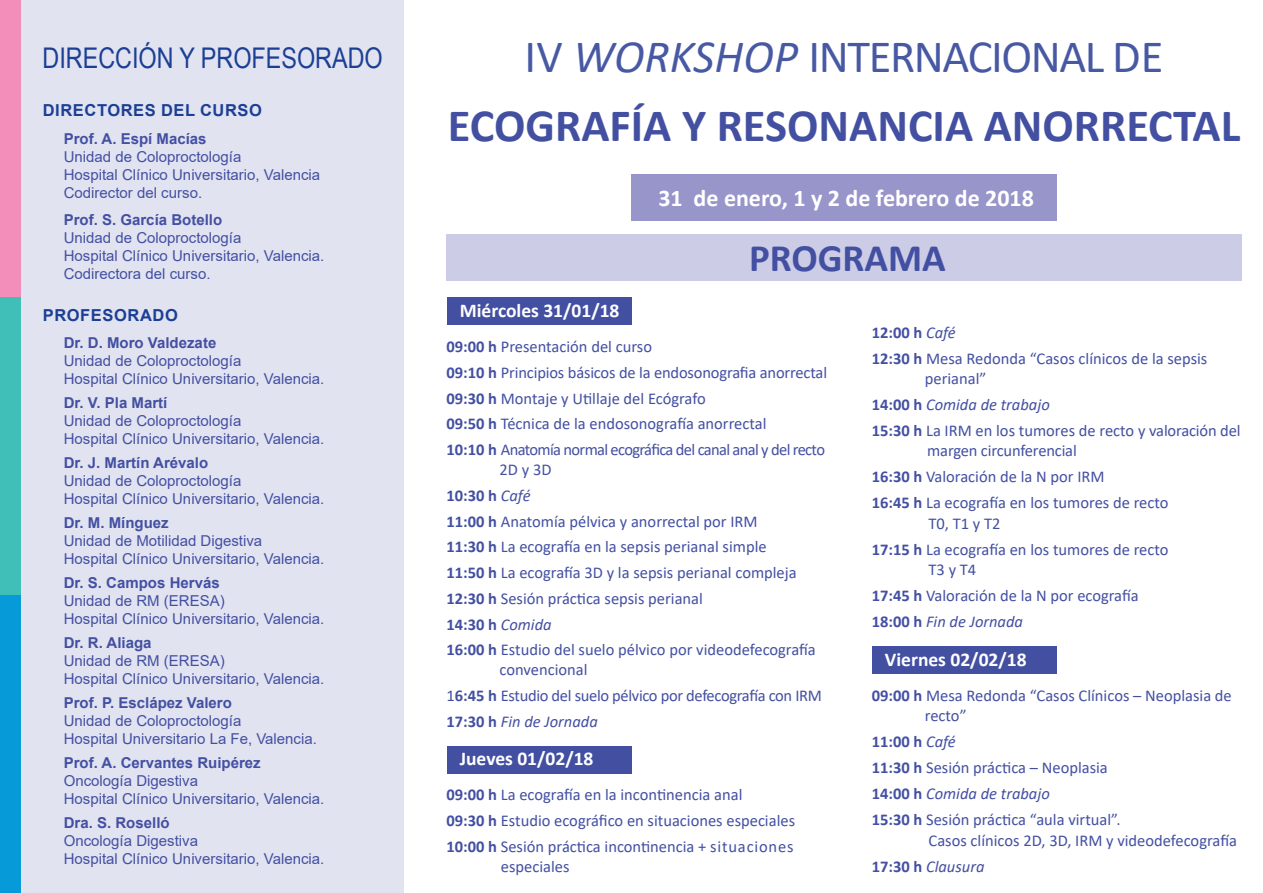
<style>
.page{position:relative;width:1263px;height:893px;background:#fff}
.page>*{position:absolute;margin:0;border:0;box-sizing:border-box;transform-origin:0 0}
.t1{font:700 46.5px/69px "Calibri";color:#4350a2;text-align:center}
.t2{font:700 39px "Calibri";color:#4350a2}
.t3{font:28.5px "Arial Narrow";color:#1b3f94}
.t4{font:700 24px "Calibri";color:#fff}
.t5{font:700 19.5px "Calibri";color:#fff}
.t6{font:16.5px/25.7px "Calibri";color:#4350a2}
.t7{font:16.5px/25.7px "Calibri";letter-spacing:-.02em;color:#4350a2}
.t8{font:700 16.5px "Arial";letter-spacing:.035em;color:#1b3f94}
.t9{font:15px/18px "Arial";color:#4350a2}
.t10{font:700 15px "Arial";color:#4350a2}
.s1{font-weight:400;color:#4859a4}
.s2{font-weight:400;font-style:italic;color:#4859a4}
.s3{font-weight:700}
.s4{font-style:italic}
</style>
<div class="page">
<div style="left:872px;top:646px;width:185px;height:27px;background:#4350a2"></div>
<div style="left:446px;top:747px;width:185px;height:27px;background:#4350a2"></div>
<div style="left:446px;top:297px;width:185px;height:28px;background:#4350a2"></div>
<div style="left:0;top:0;width:34px;height:302px;background:#f38dba"></div>
<div style="left:0;top:298px;width:34px;height:297px;background:#40bfb8"></div>
<div style="left:0;top:595px;width:34px;height:298px;background:#079ad9"></div>
<div style="left:631px;top:174px;width:426px;height:47px;background:#9795c9"></div>
<div style="left:446px;top:234px;width:796px;height:47px;background:#cccce6"></div>
<div style="left:21px;top:0;width:383px;height:893px;background:#e2e3f1"></div>
<h3 class="t3" style="left:43px;top:37px;width:342px">DIRECCIÓN Y PROFESORADO</h3>
<p class="t8" style="left:43px;top:99px;width:221px">Directores del curso</p>
<p class="t10" style="left:64px;top:128px;width:144px">Prof. A. Espí Macías</p>
<p class="t9" style="left:64px;top:147px;width:258px">Unidad de Coloproctología<br>Hospital Clínico Universitario, Valencia<br>Codirector del curso.</p>
<p class="t10" style="left:64px;top:209px;width:160px">Prof. S. García Botello</p>
<p class="t9" style="left:64px;top:228px;width:262px">Unidad de Coloproctología<br>Hospital Clínico Universitario, Valencia.<br>Codirectora del curso.</p>
<p class="t8" style="left:43px;top:303px;width:137px">Profesorado</p>
<p class="t10" style="left:64px;top:332px;width:154px">Dr. D. Moro Valdezate</p>
<p class="t9" style="left:64px;top:352px;width:262px">Unidad de Coloproctología<br>Hospital Clínico Universitario, Valencia.</p>
<p class="t10" style="left:64px;top:392px;width:105px">Dr. V. Pla Martí</p>
<p class="t9" style="left:64px;top:412px;width:262px">Unidad de Coloproctología<br>Hospital Clínico Universitario, Valencia.</p>
<p class="t10" style="left:64px;top:452px;width:146px">Dr. J. Martín Arévalo</p>
<p class="t9" style="left:64px;top:472px;width:262px">Unidad de Coloproctología<br>Hospital Clínico Universitario, Valencia.</p>
<p class="t10" style="left:64px;top:512px;width:107px">Dr. M. Mínguez</p>
<p class="t9" style="left:64px;top:532px;width:262px">Unidad de Motilidad Digestiva<br>Hospital Clínico Universitario, Valencia.</p>
<p class="t10" style="left:64px;top:572px;width:157px">Dr. S. Campos Hervás</p>
<p class="t9" style="left:64px;top:592px;width:262px">Unidad de RM (ERESA)<br>Hospital Clínico Universitario, Valencia.</p>
<p class="t10" style="left:64px;top:632px;width:89px">Dr. R. Aliaga</p>
<p class="t9" style="left:64px;top:652px;width:262px">Unidad de RM (ERESA)<br>Hospital Clínico Universitario, Valencia.</p>
<p class="t10" style="left:64px;top:692px;width:170px">Prof. P. Esclápez Valero</p>
<p class="t9" style="left:64px;top:712px;width:255px">Unidad de Coloproctología<br>Hospital Universitario La Fe, Valencia.</p>
<p class="t10" style="left:64px;top:752px;width:198px">Prof. A. Cervantes Ruipérez</p>
<p class="t9" style="left:64px;top:772px;width:262px">Oncología Digestiva<br>Hospital Clínico Universitario, Valencia.</p>
<p class="t10" style="left:64px;top:812px;width:107px">Dra. S. Roselló</p>
<p class="t9" style="left:64px;top:832px;width:262px">Oncología Digestiva<br>Hospital Clínico Universitario, Valencia.</p>
<h1 class="t1" style="left:448px;top:22px;width:794px"><span class="s1">IV</span> <span class="s2">WORKSHOP</span> <span class="s1">INTERNACIONAL DE<br></span>ECOGRAFÍA Y RESONANCIA ANORRECTAL</h1>
<h3 class="t4" style="left:658px;top:181px;width:377px">31 de enero, 1 y 2 de febrero de 2018</h3>
<h2 class="t2" style="left:749px;top:231px;width:198px">PROGRAMA</h2>
<p class="t5" style="left:460px;top:297px;width:161px">Miércoles 31/01/18</p>
<p class="t6" style="left:446px;top:334px;width:382px"><span class="s3">09:00 h</span> Presentación del curso<br><span class="s3">09:10 h</span> Principios básicos de la endosonografia anorrectal <span class="s3">09:30 h</span> Montaje y Utillaje del Ecógrafo<br><span class="s3">09:50 h</span> Técnica de la endosonografía anorrectal<br><span class="s3">10:10 h</span> Anatomía normal ecográfica del canal anal y del recto</p>
<p class="t6" style="left:446px;top:456px;width:371px;text-indent:53px">2D y 3D<br><span class="s3">10:30 h</span> <span class="s4">Café<br></span><span class="s3">11:00 h</span> Anatomía pélvica y anorrectal por IRM<br><span class="s3">11:30 h</span> La ecografía en la sepsis perianal simple<br><span class="s3">11:50 h</span> La ecografía 3D y la sepsis perianal compleja <span class="s3">12:30 h</span> Sesión práctica sepsis perianal<br><span class="s3">14:30 h</span> <span class="s4">Comida<br></span><span class="s3">16:00 h</span> Estudio del suelo pélvico por videodefecografía</p>
<p class="t7" style="left:446px;top:657px;width:377px;text-indent:53px">convencional<br>1<span class="s3">6:45 h</span> Estudio del suelo pélvico por defecografía con IRM<br><span class="s3">17:30 h</span> <span class="s4">Fin de Jornada</span></p>
<p class="t5" style="left:460px;top:745px;width:135px">Jueves 01/02/18</p>
<p class="t6" style="left:446px;top:781px;width:350px"><span class="s3">09:00 h</span> La ecografía en la incontinencia anal<br><span class="s3">09:30 h</span> Estudio ecográfico en situaciones especiales<br><span class="s3">10:00 h</span> Sesión práctica incontinencia + situaciones</p>
<p class="t6" style="left:501px;top:853px;width:70px">especiales</p>
<p class="t6" style="left:872px;top:319px;width:337px"><span class="s3">12:00 h</span> <span class="s4">Café<br></span><span class="s3">12:30 h</span> Mesa Redonda “Casos clínicos de la sepsis</p>
<p class="t6" style="left:872px;top:365px;width:370px;text-indent:53px">perianal”<br><span class="s3">14:00 h</span> <span class="s4">Comida de trabajo<br></span><span class="s3">15:30 h</span> La IRM en los tumores de recto y valoración del</p>
<p class="t6" style="left:872px;top:437px;width:298px;text-indent:56px">margen circunferencial<br><span class="s3">16:30 h</span> Valoración de la N por IRM<br><span class="s3">16:45 h</span> La ecografía en los tumores de recto</p>
<p class="t6" style="left:872px;top:510px;width:298px;text-indent:57px">T0, T1 y T2<br><span class="s3">17:15 h</span> La ecografía en los tumores de recto</p>
<p class="t6" style="left:872px;top:556px;width:268px;text-indent:57px">T3 y T4<br><span class="s3">17:45 h</span> Valoración de la N por ecografía<br><span class="s3">18:00 h</span> <span class="s4">Fin de Jornada</span></p>
<p class="t5" style="left:885px;top:645px;width:143px">Viernes 02/02/18</p>
<p class="t6" style="left:925px;top:685px;width:308px;line-height:20.2px;text-indent:-53px"><span class="s3">09:00 h</span> Mesa Redonda “Casos Clínicos – Neoplasia de recto”</p>
<p class="t6" style="left:872px;top:728px;width:250px"><span class="s3">11:00 h</span> <span class="s4">Café<br></span><span class="s3">11:30 h</span> Sesión práctica – Neoplasia<br><span class="s3">14:00 h</span> <span class="s4">Comida de trabajo<br></span><span class="s3">15:30 h</span> Sesión práctica “aula virtual”.</p>
<p class="t6" style="left:872px;top:827px;width:367px;text-indent:57px">Casos clínicos 2D, 3D, IRM y videodefecografía<br><span class="s3">17:30 h</span> <span class="s4">Clausura</span></p>
</div>
